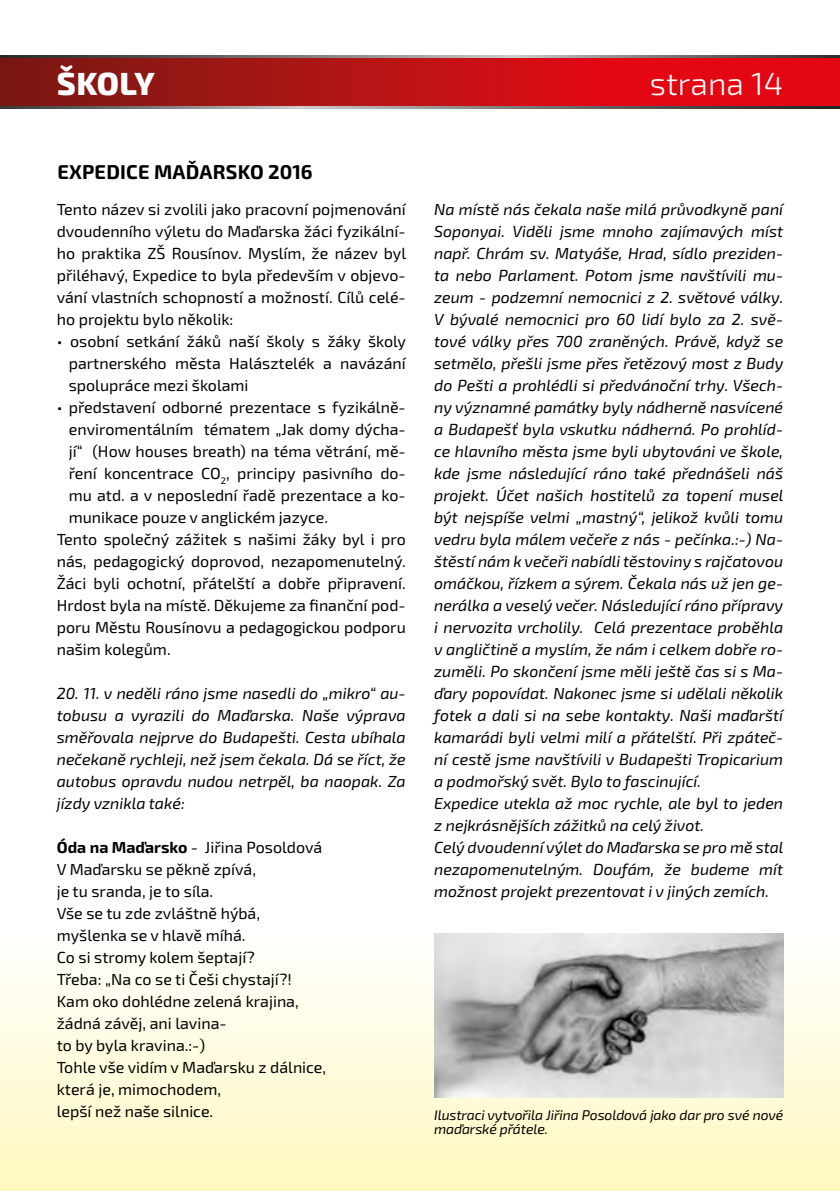
<style>
.page{position:relative;width:840px;height:1191px;background:#fff}
.page>*{position:absolute;margin:0;border:0;box-sizing:border-box;transform-origin:0 0}
.t1{font:300 32px "Exo 2.0";color:#fff}
.t2{font:800 32px "Exo 2.0";letter-spacing:-.005em;color:#fff}
.t3{font:700 20px "Exo 2.0";letter-spacing:.01em;color:#000}
.t4{font:italic 16px/22px "Exo 2.0";color:#000;text-align:justify}
.t5{font:16px/22px "Exo 2.0";color:#000;text-align:justify}
.t6{font:italic 14px/14px "Exo 2.0";letter-spacing:-.01em;color:#000}
.s1{font-weight:700}
</style>
<div class="page">
<svg style="left:0;top:57px;width:839px;height:50px;background:#b71317"></svg>
<svg style="left:0;top:55px;width:839px;height:2px;background:#757474"></svg>
<svg style="left:0;top:107px;width:839px;height:2px;background:#747374"></svg>
<svg style="left:0;top:933px;width:839px;height:258px"></svg>
<img style="left:434px;top:933px;width:348px;height:164px">
<h1 class="t2" style="left:57px;top:64px;width:99px">ŠKOLY</h1>
<h1 class="t1" style="left:649px;top:65px;width:135px">strana 14</h1>
<p class="t3" style="left:57px;top:160px;width:257px">EXPEDICE MAĎARSKO 2016</p>
<p class="t5" style="left:57px;top:198px;width:351px">Tento název si zvolili jako pracovní pojmenování dvoudenního výletu do Maďarska žáci fyzikální&shy;ho praktika ZŠ Rousínov. Myslím, že název byl přiléhavý, Expedice to byla především v objevo&shy;vání vlastních schopností a možností. Cílů celé&shy;ho projektu bylo několik:</p>
<p class="t5" style="left:69px;top:330px;width:338px;text-indent:-12px">• osobní setkání žáků naší školy s žáky školy partnerského města Halásztelék a navázání spolupráce mezi školami</p>
<p class="t5" style="left:57px;top:396px;width:350px">• představení odborné prezentace s fyzikálně-</p>
<p class="t5" style="left:69px;top:418px;width:338px">enviromentálním tématem „Jak domy dýcha-</p>
<p class="t5" style="left:69px;top:440px;width:338px">jí“ (How houses breath) na téma větrání, mě-</p>
<p class="t5" style="left:69px;top:462px;width:338px">ření koncentrace CO<sub>2</sub>, principy pasivního do-</p>
<p class="t5" style="left:69px;top:484px;width:338px">mu atd. a v neposlední řadě prezentace a ko-</p>
<p class="t5" style="left:69px;top:506px;width:261px">munikace pouze v anglickém jazyce.</p>
<p class="t5" style="left:57px;top:528px;width:350px">Tento společný zážitek s našimi žáky byl i pro</p>
<p class="t5" style="left:57px;top:550px;width:350px">nás, pedagogický doprovod, nezapomenutelný.</p>
<p class="t5" style="left:57px;top:572px;width:350px">Žáci byli ochotní, přátelští a dobře připravení.</p>
<p class="t5" style="left:57px;top:594px;width:350px">Hrdost byla na místě. Děkujeme za finanční pod-</p>
<p class="t5" style="left:57px;top:616px;width:350px">poru Městu Rousínovu a pedagogickou podporu</p>
<p class="t5" style="left:57px;top:638px;width:115px">našim kolegům.</p>
<p class="t4" style="left:57px;top:682px;width:350px">20. 11. v neděli ráno jsme nasedli do „mikro“ au&shy;tobusu a vyrazili do Maďarska. Naše výprava směřovala nejprve do Budapešti. Cesta ubíhala nečekaně rychleji, než jsem čekala. Dá se říct, že autobus opravdu nudou netrpěl, ba naopak. Za jízdy vznikla také:</p>
<p class="t5" style="left:57px;top:836px;width:271px;text-align:left"><span class="s1">Óda na Maďarsko</span> - Jiřina Posoldová<br>V Maďarsku se pěkně zpívá,<br>je tu sranda, je to síla.<br>Vše se tu zde zvláštně hýbá, myšlenka se v hlavě míhá.<br>Co si stromy kolem šeptají?<br>Třeba: „Na co se ti Češi chystají?!<br>Kam oko dohlédne zelená krajina, žádná závěj, ani lavina-<br>to by byla kravina.:-)<br>Tohle vše vidím v Maďarsku z dálnice, která je, mimochodem,<br>lepší než naše silnice.</p>
<p class="t4" style="left:434px;top:198px;width:351px;text-align:left">Na místě nás čekala naše milá průvodkyně paní Soponyai. Viděli jsme mnoho zajímavých míst např. Chrám sv. Matyáše, Hrad, sídlo preziden&shy;ta nebo Parlament. Potom jsme navštívili mu&shy;zeum - podzemní nemocnici z 2. světové války.<br>V bývalé nemocnici pro 60 lidí bylo za 2. svě&shy;tové války přes 700 zraněných. Právě, když se setmělo, přešli jsme přes řetězový most z Budy do Pešti a prohlédli si předvánoční trhy. Všech&shy;ny významné památky byly nádherně nasvícené a Budapešť byla vskutku nádherná. Po prohlíd&shy;ce hlavního města jsme byli ubytováni ve škole, kde jsme následující ráno také přednášeli náš projekt. Účet našich hostitelů za topení musel být nejspíše velmi „mastný“, jelikož kvůli tomu vedru byla málem večeře z nás - pečínka.:-) Na&shy;štěstí nám k večeři nabídli těstoviny s rajčatovou omáčkou, řízkem a sýrem. Čekala nás už jen ge&shy;nerálka a veselý večer. Následující ráno přípravy i nervozita vrcholily. Celá prezentace proběhla v angličtině a myslím, že nám i celkem dobře ro&shy;zuměli. Po skončení jsme měli ještě čas si s Ma&shy;ďary popovídat. Nakonec jsme si udělali několik fotek a dali si na sebe kontakty. Naši maďarští kamarádi byli velmi milí a přátelští. Při zpáteč&shy;ní cestě jsme navštívili v Budapešti Tropicarium a podmořský svět. Bylo to fascinující.<br>Expedice utekla až moc rychle, ale byl to jeden z nejkrásnějších zážitků na celý život.<br>Celý dvoudenní výlet do Maďarska se pro mě stal nezapomenutelným. Doufám, že budeme mít možnost projekt prezentovat i v jiných zemích.</p>
<p class="t6" style="left:434px;top:1108px;width:350px">Ilustraci vytvořila Jiřina Posoldová jako dar pro své nové maďarské přátele.</p>
</div>
